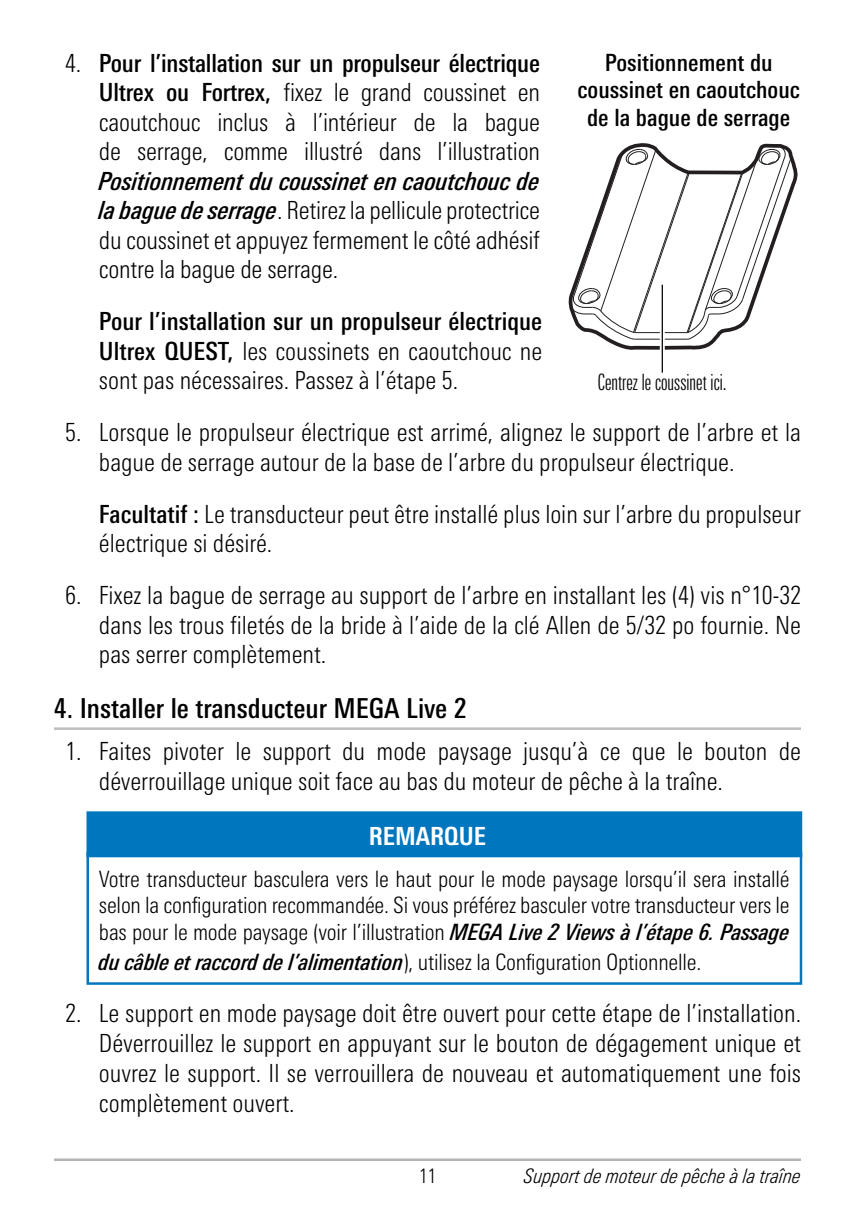
<style>
.page{position:relative;width:855px;height:1215px;background:#fff}
.page>*{position:absolute;margin:0;border:0;box-sizing:border-box;transform-origin:0 0}
.t1{font:500 condensed 27.5px "Univers Next Pro";color:#000}
.t2{font:300 condensed 25px/29.5px "Univers Next Pro";color:#000;text-align:justify}
.t3{font:700 condensed 25px "Univers Next Pro";color:#fff}
.t4{font:500 condensed 23.75px/27.5px "Univers Next Pro";color:#000;text-align:center}
.t5{font:300 condensed 22.5px/26.2px "Univers Next Pro";letter-spacing:-.01em;color:#000;text-align:justify}
.t6{font:22.5px "Univers Next Pro Light Cm";color:#000}
.t7{font:italic 300 condensed 20px "Univers Next Pro";color:#000}
.t8{font:300 condensed 20px "Univers Next Pro";color:#000}
.s1{font-weight:500}
.s2{font-weight:500;font-style:italic}
</style>
<div class="page">
<hr style="left:54px;top:1158px;width:747px;height:3px;background:#b1b3b6">
<hr style="left:54px;top:727px;width:747px;height:3px;background:#bcbec0">
<div style="left:88px;top:812px;width:713px;height:44px;background:#0076be"></div>
<div style="left:87px;top:811px;width:715px;height:46px;border:2px solid #0076be"></div>
<div style="left:87px;top:852px;width:715px;height:133px;border:2px solid #0076be"></div>
<svg style="left:569px;top:143px;width:229px;height:207px"></svg>
<svg style="left:660px;top:285px;width:5px;height:88px"></svg>
<hr style="left:662px;top:285px;width:1px;height:88px;background:#000">
<p class="t2" style="left:99px;top:48px;width:443px;text-indent:-34px">4. <span class="s1">Pour l’installation sur un propulseur électrique Ultrex ou Fortrex,</span> fixez le grand coussinet en caoutchouc inclus à l’intérieur de la bague de serrage, comme illustré dans l’illustration</p>
<p class="t2" style="left:99px;top:166px;width:443px"><span class="s2">Positionnement du coussinet en caoutchouc de la bague de serrage</span>. Retirez la pellicule protectrice du coussinet et appuyez fermement le côté adhésif contre la bague de serrage.</p>
<p class="t2" style="left:99px;top:307px;width:445px"><span class="s1">Pour l’installation sur un propulseur électrique Ultrex QUEST,</span> les coussinets en caoutchouc ne sont pas nécessaires. Passez à l’étape 5.</p>
<p class="t2" style="left:99px;top:418px;width:704px;text-indent:-34px">5. Lorsque le propulseur électrique est arrimé, alignez le support de l’arbre et la bague de serrage autour de la base de l’arbre du propulseur électrique.</p>
<p class="t2" style="left:99px;top:499px;width:704px"><span class="s1">Facultatif :</span> Le transducteur peut être installé plus loin sur l’arbre du propulseur électrique si désiré.</p>
<p class="t2" style="left:99px;top:581px;width:704px;text-indent:-34px">6. Fixez la bague de serrage au support de l’arbre en installant les (4) vis n°10-32 dans les trous filetés de la bride à l’aide de la clé Allen de 5/32 po fournie. Ne pas serrer complètement.</p>
<p class="t1" style="left:54px;top:693px;width:414px">4. Installer le transducteur MEGA Live 2</p>
<p class="t2" style="left:99px;top:736px;width:704px;text-indent:-34px">1. Faites pivoter le support du mode paysage jusqu’à ce que le bouton de déverrouillage unique soit face au bas du moteur de pêche à la traîne.</p>
<p class="t3" style="left:369px;top:826px;width:119px">REMARQUE</p>
<p class="t5" style="left:99px;top:866px;width:692px">Votre transducteur basculera vers le haut pour le mode paysage lorsqu’il sera installé selon la configuration recommandée. Si vous préférez basculer votre transducteur vers le bas pour le mode paysage (voir l’illustration <span class="s2">MEGA Live 2 Views à l’étape 6. Passage</span></p>
<p class="t5" style="left:99px;top:949px;width:604px"><span class="s2">du câble et raccord de l’alimentation</span>), utilisez la Configuration Optionnelle.</p>
<p class="t2" style="left:99px;top:998px;width:704px;text-indent:-34px">2. Le support en mode paysage doit être ouvert pour cette étape de l’installation.<br>Déverrouillez le support en appuyant sur le bouton de dégagement unique et ouvrez le support. Il se verrouillera de nouveau et automatiquement une fois complètement ouvert.</p>
<p class="t4" style="left:577px;top:49px;width:224px">Positionnement du coussinet en caoutchouc de la bague de serrage</p>
<p class="t6" style="left:598px;top:374px;width:130px">Centrez le coussinet ici.</p>
<p class="t8" style="left:419px;top:1164px;width:19px">11</p>
<p class="t7" style="left:524px;top:1168px;width:278px">Support de moteur de pêche à la traîne</p>
</div>
